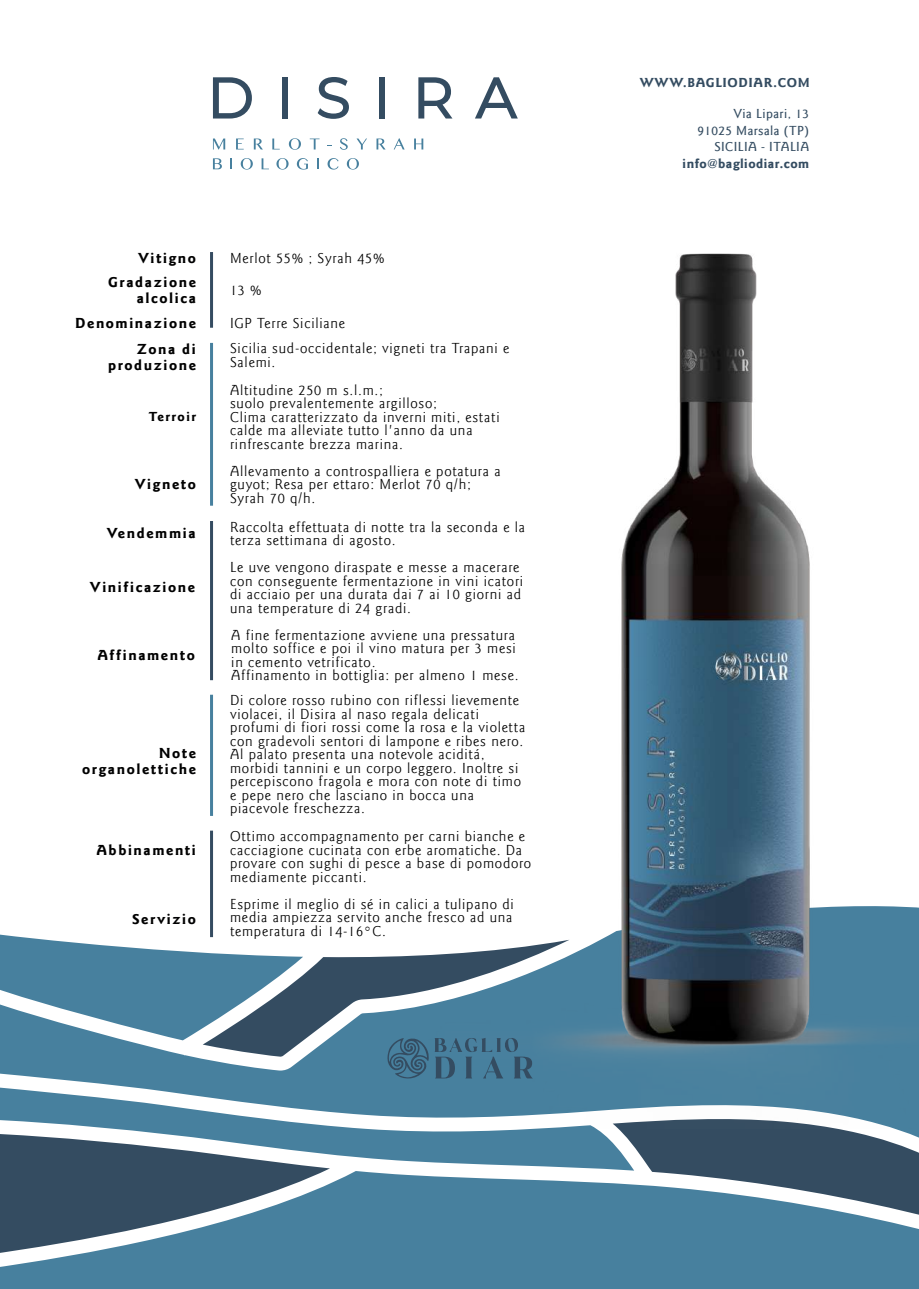
<style>
.page{position:relative;width:919px;height:1289px;background:#fff}
.page>*{position:absolute;margin:0;border:0;box-sizing:border-box;transform-origin:0 0}
.t1{font:15px/13.5px "Goudy Sans LT";letter-spacing:.05em;color:#000001}
.t2{font:700 15px/24.2px "Goudy Sans LT";letter-spacing:.1em;color:#000001;text-align:right}
.t3{font:500 13.5px/16.5px "Goudy Sans LT";letter-spacing:.03em;color:#344c61;text-align:right}
.t4{font:700 13.5px "Goudy Sans LT";letter-spacing:.03em;color:#344c61}
.t5{font:700 13.5px "Goudy Sans LT";letter-spacing:.05em;color:#344c61}
.t6{font:700 13.5px "Goudy Sans LT";letter-spacing:.1em;color:#000001}
</style>
<div class="page">
<svg style="left:330px;top:1152px;width:282px;height:18px;fill:#47809e"></svg>
<svg style="left:612px;top:1152px;width:306px;height:18px;background:#40586c"></svg>
<svg style="left:0;top:1152px;width:330px;height:18px"></svg>
<svg style="left:0;top:1170px;width:918px;height:118px;background:#56829b"></svg>
<svg style="left:0;top:934px;width:918px;height:218px"></svg>
<img style="left:2px;top:149px;width:916px;height:979px">
<svg style="left:213px;top:77px;width:39px;height:41px"></svg>
<div style="left:282px;top:77px;width:6px;height:41px;background:#344c61"></div>
<svg style="left:317px;top:77px;width:32px;height:42px"></svg>
<div style="left:379px;top:77px;width:6px;height:41px;background:#344c61"></div>
<svg style="left:418px;top:77px;width:34px;height:41px"></svg>
<svg style="left:475px;top:77px;width:42px;height:41px"></svg>
<svg style="left:213px;top:138px;width:12px;height:11px"></svg>
<svg style="left:236px;top:138px;width:8px;height:11px"></svg>
<svg style="left:254px;top:138px;width:9px;height:11px"></svg>
<svg style="left:272px;top:138px;width:8px;height:11px"></svg>
<svg style="left:289px;top:138px;width:12px;height:12px"></svg>
<svg style="left:310px;top:138px;width:9px;height:11px"></svg>
<svg style="left:340px;top:138px;width:8px;height:12px"></svg>
<svg style="left:356px;top:138px;width:11px;height:11px"></svg>
<svg style="left:376px;top:138px;width:9px;height:11px"></svg>
<svg style="left:394px;top:138px;width:10px;height:11px"></svg>
<svg style="left:414px;top:138px;width:9px;height:11px"></svg>
<svg style="left:213px;top:158px;width:9px;height:11px"></svg>
<svg style="left:230px;top:158px;width:2px;height:11px"></svg>
<svg style="left:241px;top:158px;width:12px;height:11px"></svg>
<svg style="left:261px;top:158px;width:8px;height:11px"></svg>
<svg style="left:276px;top:158px;width:12px;height:11px"></svg>
<svg style="left:297px;top:158px;width:11px;height:11px"></svg>
<svg style="left:317px;top:158px;width:2px;height:11px"></svg>
<svg style="left:327px;top:158px;width:11px;height:11px"></svg>
<svg style="left:347px;top:158px;width:12px;height:11px"></svg>
<hr style="left:210px;top:252px;width:3px;height:76px;background:#354c61">
<hr style="left:210px;top:343px;width:3px;height:162px;background:#47809e">
<hr style="left:210px;top:694px;width:3px;height:122px;background:#47809e">
<hr style="left:210px;top:521px;width:3px;height:159px;background:#354c61">
<hr style="left:210px;top:830px;width:3px;height:107px;background:#354c61">
<svg style="left:203px;top:939px;width:366px;height:139px"></svg>
<p class="t2" style="left:108px;top:246px;width:89px">Vitigno<br>Gradazione</p>
<p class="t2" style="left:75px;top:286px;width:122px">alcolica<br>Denominazione</p>
<p class="t2" style="left:108px;top:340px;width:89px;line-height:16.5px">Zona di produzione</p>
<p class="t6" style="left:149px;top:409px;width:49px">Terroir</p>
<p class="t2" style="left:135px;top:472px;width:63px">Vigneto</p>
<p class="t2" style="left:107px;top:521px;width:90px">Vendemmia</p>
<p class="t2" style="left:90px;top:575px;width:107px">Vinificazione</p>
<p class="t2" style="left:97px;top:643px;width:99px">Affinamento</p>
<p class="t2" style="left:82px;top:745px;width:115px;line-height:16.5px">Note organolettiche</p>
<p class="t2" style="left:96px;top:838px;width:101px">Abbinamenti</p>
<p class="t2" style="left:132px;top:906px;width:65px">Servizio</p>
<p class="t1" style="left:230px;top:242px;width:156px;line-height:32.4px">Merlot 55% ; Syrah 45%<br>13 %<br>IGP Terre Siciliane</p>
<p class="t1" style="left:230px;top:342px;width:281px">Sicilia sud-occidentale; vigneti tra Trapani e<br>Salemi.</p>
<p class="t1" style="left:230px;top:383px;width:271px">Altitudine 250 m s.l.m.;<br>suolo prevalentemente argilloso;<br>Clima caratterizzato da inverni miti, estati calde ma alleviate tutto l'anno da una rinfrescante brezza marina.</p>
<p class="t1" style="left:230px;top:464px;width:272px">Allevamento a controspalliera e potatura a guyot; Resa per ettaro: Merlot 70 q/h;<br>Syrah 70 q/h.</p>
<p class="t1" style="left:230px;top:520px;width:296px">Raccolta effettuata di notte tra la seconda e la terza settimana di agosto.</p>
<p class="t1" style="left:230px;top:560px;width:294px">Le uve vengono diraspate e messe a macerare con conseguente fermentazione in vini icatori di acciaio per una durata dai 7 ai 10 giorni ad una temperature di 24 gradi.</p>
<p class="t1" style="left:231px;top:628px;width:289px">A fine fermentazione avviene una pressatura molto soffice e poi il vino matura per 3 mesi in cemento vetrificato.<br>Affinamento in bottiglia: per almeno 1 mese.</p>
<p class="t1" style="left:230px;top:694px;width:297px">Di colore rosso rubino con riflessi lievemente violacei, il Disira al naso regala delicati profumi di fiori rossi come la rosa e la violetta con gradevoli sentori di lampone e ribes nero.<br>Al palato presenta una notevole aciditá, morbidi tannini e un corpo leggero. Inoltre si percepiscono fragola e mora con note di timo e pepe nero che lasciano in bocca una piacevole freschezza.</p>
<p class="t1" style="left:230px;top:830px;width:303px">Ottimo accompagnamento per carni bianche e cacciagione cucinata con erbe aromatiche. Da provare con sughi di pesce a base di pomodoro mediamente piccanti.</p>
<p class="t1" style="left:230px;top:897px;width:285px;text-align:justify">Esprime il meglio di sé in calici a tulipano di media ampiezza servito anche fresco ad una temperatura di 14-16°C.</p>
<p class="t5" style="left:639px;top:75px;width:171px">WWW.BAGLIODIAR.COM</p>
<p class="t3" style="left:697px;top:106px;width:113px">Via Lipari, 13<br>91025 Marsala (TP)<br>SICILIA - ITALIA</p>
<p class="t4" style="left:682px;top:155px;width:128px">info@bagliodiar.com</p>
</div>
